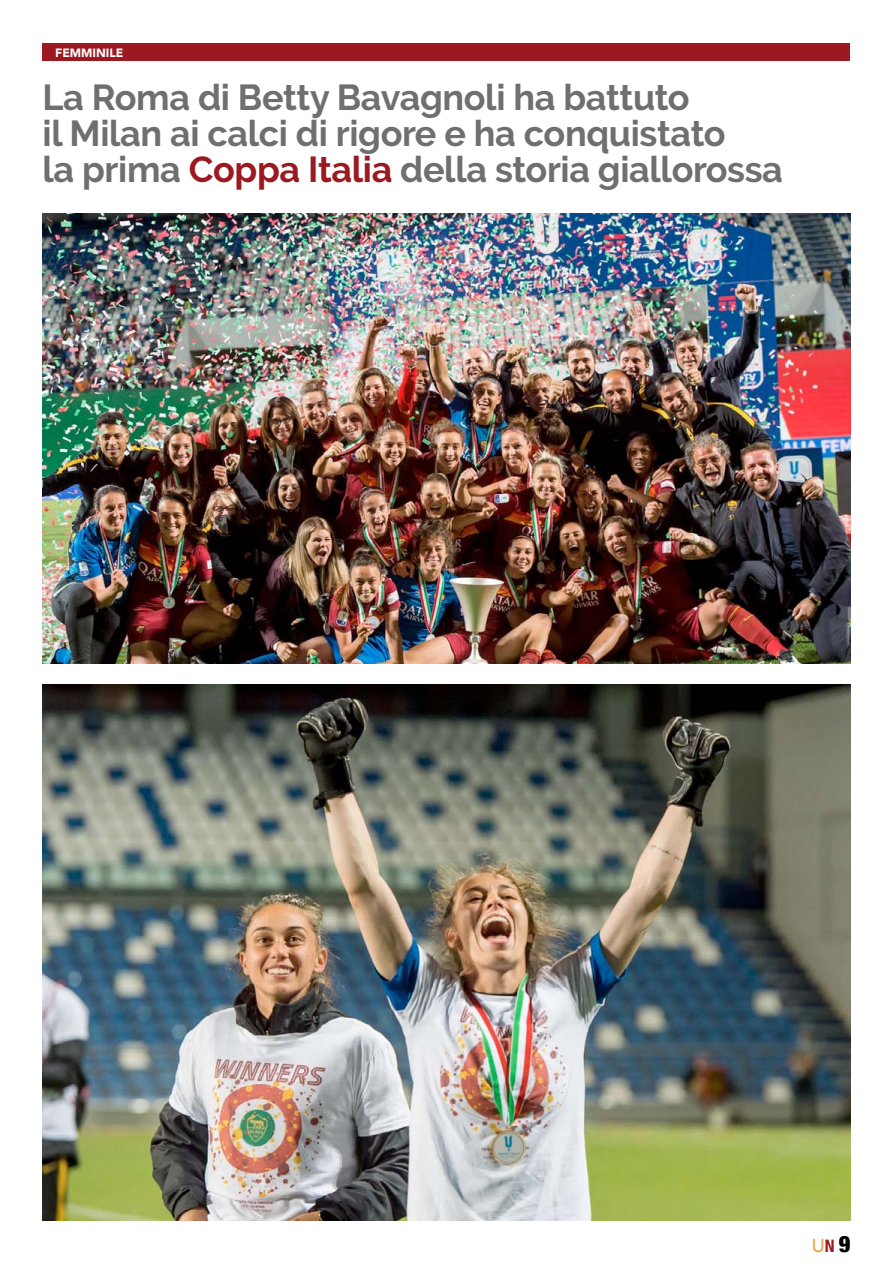
<style>
.page{position:relative;width:893px;height:1263px;background:#fff}
.page>*{position:absolute;margin:0;border:0;box-sizing:border-box;transform-origin:0 0}
.t1{font:700 36px/36px "Raleway";letter-spacing:-.01em;color:#706f6f}
.t2{font:500 18.6px "Avenir";color:#e5a444}
.t3{font:900 12px "Avenir";color:#fff}
.s1{color:#9b1920}
.s2{font-family:"Helvetica Neue";font-weight:700;font-stretch:condensed;font-size:17.25px;color:#9b1920}
.s3{font-family:"Helvetica Neue";font-weight:900;font-stretch:condensed;font-size:22.35px;color:#000}
</style>
<div class="page">
<div style="left:43px;top:43px;width:807px;height:17px;background:#9b1920"></div>
<img style="left:43px;top:214px;width:807px;height:449px">
<img style="left:43px;top:685px;width:807px;height:535px">
<p class="t3" style="left:55px;top:42px;width:70px">FEMMINILE</p>
<p class="t1" style="left:43px;top:80px;width:742px">La Roma di Betty Bavagnoli ha battuto<br>il Milan ai calci di rigore e ha conquistato<br>la prima <span class="s1">Coppa Italia</span> della storia giallorossa</p>
<p class="t2" style="left:812px;top:1229px;width:40px">U<span class="s2">N</span> <span class="s3">9</span></p>
</div>
